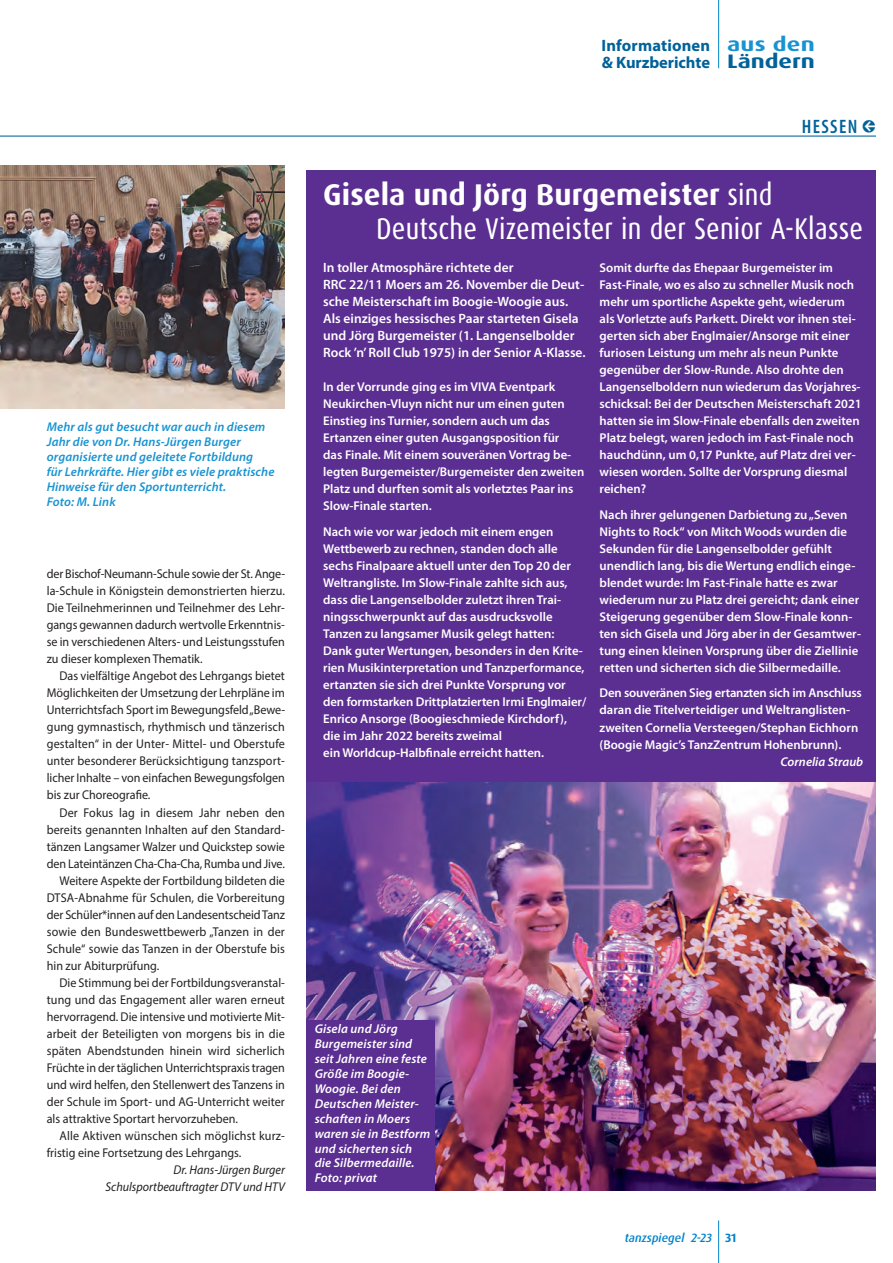
<style>
.page{position:relative;width:893px;height:1263px;background:#fff}
.page>*{position:absolute;margin:0;border:0;box-sizing:border-box;transform-origin:0 0}
.t1{font:30px/34.5px "Dax Condensed";letter-spacing:.005em;color:#fff}
.t2{font:700 19.5px/16.5px "Dax OT";color:#006299;scale:1.25 1}
.t3{font:600 condensed 19.5px "Myriad Pro";letter-spacing:.07em;color:#006299}
.t4{font:700 16.5px/17px "Myriad Pro";color:#006299}
.t5{font:600 13.5px/17px "Myriad Pro";color:#fff}
.t6{font:600 12.75px/17px "Myriad Pro";color:#fff}
.t7{font:12.75px "Myriad Pro";color:#231f20;scale:.95 1}
.t8{font:italic 600 12.75px/14.9px "Myriad Pro";letter-spacing:.01em;color:#fff}
.t9{font:italic 600 12.75px/14.9px "Myriad Pro";letter-spacing:.01em;color:#1893d2}
.t10{font:italic 12.75px "Myriad Pro";color:#231f20;scale:.95 1}
.t11{font:italic 500 12px "Dax OT";color:#0084ca}
.s1{color:#1893d2}
.s2{font-family:"Unit Slab OT";font-weight:500;font-stretch:normal}
.s3{font-family:"Dax OT";font-weight:700}
.s4{font-weight:700;font-style:normal}
</style>
<div class="page">
<div style="left:306px;top:170px;width:570px;height:1021px;background:#5b2e91"></div>
<hr style="left:718px;top:1220px;width:1px;height:43px;background:#0084ca">
<hr style="left:718px;top:0;width:1px;height:68px;background:#0084ca">
<hr style="left:0;top:136px;width:876px;height:1px;background:#006299">
<img style="left:0;top:166px;width:285px;height:242px">
<img style="left:306px;top:782px;width:570px;height:409px">
<div style="left:306px;top:1021px;width:128px;height:170px;background:#5b2e91"></div>
<p class="t9" style="left:47px;top:421px;width:229px">Mehr als gut besucht war auch in diesem Jahr die von Dr. Hans-Jürgen Burger organisierte und geleitete Fortbildung<br>für Lehrkräfte. Hier gibt es viele praktische Hinweise für den Sportunterricht.<br>Foto: M. Link</p>
<p class="t7" style="left:47px;top:569px;width:252px">der Bischof-Neumann-Schule sowie der St. Ange-</p>
<p class="t7" style="left:47px;top:586px;width:252px">la-Schule in Königstein demonstrierten hierzu.</p>
<p class="t7" style="left:47px;top:603px;width:252px">Die Teilnehmerinnen und Teilnehmer des Lehr-</p>
<p class="t7" style="left:47px;top:620px;width:252px">gangs gewannen dadurch wertvolle Erkenntnis-</p>
<p class="t7" style="left:47px;top:637px;width:252px">se in verschiedenen Alters- und Leistungsstufen</p>
<p class="t7" style="left:47px;top:654px;width:166px">zu dieser komplexen Thematik.</p>
<p class="t7" style="left:60px;top:671px;width:239px">Das vielfältige Angebot des Lehrgangs bietet</p>
<p class="t7" style="left:47px;top:688px;width:252px">Möglichkeiten der Umsetzung der Lehrpläne im</p>
<p class="t7" style="left:47px;top:705px;width:253px">Unterrichtsfach Sport im Bewegungsfeld „Bewe-</p>
<p class="t7" style="left:47px;top:722px;width:252px">gung gymnastisch, rhythmisch und tänzerisch</p>
<p class="t7" style="left:47px;top:739px;width:252px">gestalten“ in der Unter- Mittel- und Oberstufe</p>
<p class="t7" style="left:47px;top:756px;width:252px">unter besonderer Berücksichtigung tanzsport-</p>
<p class="t7" style="left:47px;top:773px;width:252px">licher Inhalte – von einfachen Bewegungsfolgen</p>
<p class="t7" style="left:47px;top:790px;width:111px">bis zur Choreografie.</p>
<p class="t7" style="left:60px;top:807px;width:239px">Der Fokus lag in diesem Jahr neben den</p>
<p class="t7" style="left:47px;top:824px;width:252px">bereits genannten Inhalten auf den Standard-</p>
<p class="t7" style="left:47px;top:841px;width:252px">tänzen Langsamer Walzer und Quickstep sowie</p>
<p class="t7" style="left:47px;top:858px;width:252px">den Lateintänzen Cha-Cha-Cha, Rumba und Jive.</p>
<p class="t7" style="left:60px;top:875px;width:239px">Weitere Aspekte der Fortbildung bildeten die</p>
<p class="t7" style="left:47px;top:892px;width:252px">DTSA-Abnahme für Schulen, die Vorbereitung</p>
<p class="t7" style="left:47px;top:909px;width:252px">der Schüler*innen auf den Landesentscheid Tanz</p>
<p class="t7" style="left:47px;top:926px;width:252px">sowie den Bundeswettbewerb „Tanzen in der</p>
<p class="t7" style="left:47px;top:943px;width:252px">Schule“ sowie das Tanzen in der Oberstufe bis</p>
<p class="t7" style="left:47px;top:960px;width:120px">hin zur Abiturprüfung.</p>
<p class="t7" style="left:60px;top:977px;width:239px">Die Stimmung bei der Fortbildungsveranstal-</p>
<p class="t7" style="left:47px;top:994px;width:252px">tung und das Engagement aller waren erneut</p>
<p class="t7" style="left:47px;top:1011px;width:252px">hervorragend. Die intensive und motivierte Mit-</p>
<p class="t7" style="left:47px;top:1028px;width:252px">arbeit der Beteiligten von morgens bis in die</p>
<p class="t7" style="left:47px;top:1045px;width:252px">späten Abendstunden hinein wird sicherlich</p>
<p class="t7" style="left:47px;top:1062px;width:252px">Früchte in der täglichen Unterrichtspraxis tragen</p>
<p class="t7" style="left:47px;top:1079px;width:252px">und wird helfen, den Stellenwert des Tanzens in</p>
<p class="t7" style="left:47px;top:1096px;width:252px">der Schule im Sport- und AG-Unterricht weiter</p>
<p class="t7" style="left:47px;top:1114px;width:203px">als attraktive Sportart hervorzuheben.</p>
<p class="t7" style="left:60px;top:1131px;width:239px">Alle Aktiven wünschen sich möglichst kurz-</p>
<p class="t7" style="left:47px;top:1148px;width:206px">fristig eine Fortsetzung des Lehrgangs.</p>
<p class="t10" style="left:174px;top:1165px;width:119px">Dr. Hans-Jürgen Burger</p>
<p class="t10" style="left:105px;top:1182px;width:190px">Schulsportbeauftragter DTV und HTV</p>
<p class="t4" style="left:602px;top:37px;width:110px">Informationen &amp; Kurzberichte</p>
<p class="t2" style="left:727px;top:37px;width:72px"><span class="s1">aus den<br></span>Ländern</p>
<p class="t3" style="left:802px;top:115px;width:76px">HESSEN <span class="s2">←</span></p>
<p class="t1" style="left:376px;top:179px;width:488px;text-indent:-53px"><span class="s3">Gisela und Jörg Burgemeister</span> sind<br>Deutsche Vizemeister in der Senior A-Klasse</p>
<p class="t5" style="left:323px;top:260px;width:264px">In toller Atmosphäre richtete der<br>RRC 22/11 Moers am 26. November die Deut&shy;sche Meisterschaft im Boogie-Woogie aus.<br>Als einziges hessisches Paar starteten Gisela und Jörg Burgemeister (1. Langenselbolder Rock ’n’ Roll Club 1975) in der Senior A-Klasse.</p>
<p class="t6" style="left:323px;top:380px;width:263px">In der Vorrunde ging es im VIVA Eventpark Neukirchen-Vluyn nicht nur um einen guten Einstieg ins Turnier, sondern auch um das Ertanzen einer guten Ausgangsposition für<br>das Finale. Mit einem souveränen Vortrag be&shy;legten Burgemeister/Burgemeister den zweiten Platz und durften somit als vorletztes Paar ins Slow-Finale starten.</p>
<p class="t6" style="left:323px;top:524px;width:265px">Nach wie vor war jedoch mit einem engen Wettbewerb zu rechnen, standen doch alle sechs Finalpaare aktuell unter den Top 20 der Weltrangliste. Im Slow-Finale zahlte sich aus, dass die Langenselbolder zuletzt ihren Trai&shy;ningsschwerpunkt auf das ausdrucksvolle Tanzen zu langsamer Musik gelegt hatten:<br>Dank guter Wertungen, besonders in den Krite&shy;rien Musikinterpretation und Tanzperformance, ertanzten sie sich drei Punkte Vorsprung vor den formstarken Drittplatzierten Irmi Englmaier/ Enrico Ansorge (Boogieschmiede Kirchdorf), die im Jahr 2022 bereits zweimal<br>ein Worldcup-Halbfinale erreicht hatten.</p>
<p class="t6" style="left:600px;top:261px;width:264px">Somit durfte das Ehepaar Burgemeister im Fast-Finale, wo es also zu schneller Musik noch mehr um sportliche Aspekte geht, wiederum als Vorletzte aufs Parkett. Direkt vor ihnen stei&shy;gerten sich aber Englmaier/Ansorge mit einer furiosen Leistung um mehr als neun Punkte gegenüber der Slow-Runde. Also drohte den Langenselboldern nun wiederum das Vorjahres&shy;schicksal: Bei der Deutschen Meisterschaft 2021 hatten sie im Slow-Finale ebenfalls den zweiten Platz belegt, waren jedoch im Fast-Finale noch hauchdünn, um 0,17 Punkte, auf Platz drei ver&shy;wiesen worden. Sollte der Vorsprung diesmal reichen?</p>
<p class="t6" style="left:600px;top:507px;width:263px">Nach ihrer gelungenen Darbietung zu „Seven Nights to Rock“ von Mitch Woods wurden die Sekunden für die Langenselbolder gefühlt unendlich lang, bis die Wertung endlich einge&shy;blendet wurde: Im Fast-Finale hatte es zwar wiederum nur zu Platz drei gereicht; dank einer Steigerung gegenüber dem Slow-Finale konn&shy;ten sich Gisela und Jörg aber in der Gesamtwer&shy;tung einen kleinen Vorsprung über die Ziellinie retten und sicherten sich die Silbermedaille.</p>
<p class="t6" style="left:600px;top:686px;width:264px">Den souveränen Sieg ertanzten sich im Anschluss</p>
<p class="t6" style="left:600px;top:703px;width:252px">daran die Titelverteidiger und Weltranglisten-</p>
<p class="t6" style="left:600px;top:720px;width:260px">zweiten Cornelia Versteegen/Stephan Eichhorn</p>
<p class="t6" style="left:600px;top:737px;width:243px">(Boogie Magic’s TanzZentrum Hohenbrunn).</p>
<p class="t8" style="left:780px;top:755px;width:84px">Cornelia Straub</p>
<p class="t8" style="left:315px;top:1023px;width:117px">Gisela und Jörg<br>Burgemeister sind seit Jahren eine feste<br>Größe im Boogie-<br>Woogie. Bei den<br>Deutschen Meister&shy;schaften in Moers waren sie in Bestform und sicherten sich die Silbermedaille.<br>Foto: privat</p>
<p class="t11" style="left:625px;top:1230px;width:113px">tanzspiegel 2-23 <span class="s4">31</span></p>
</div>
